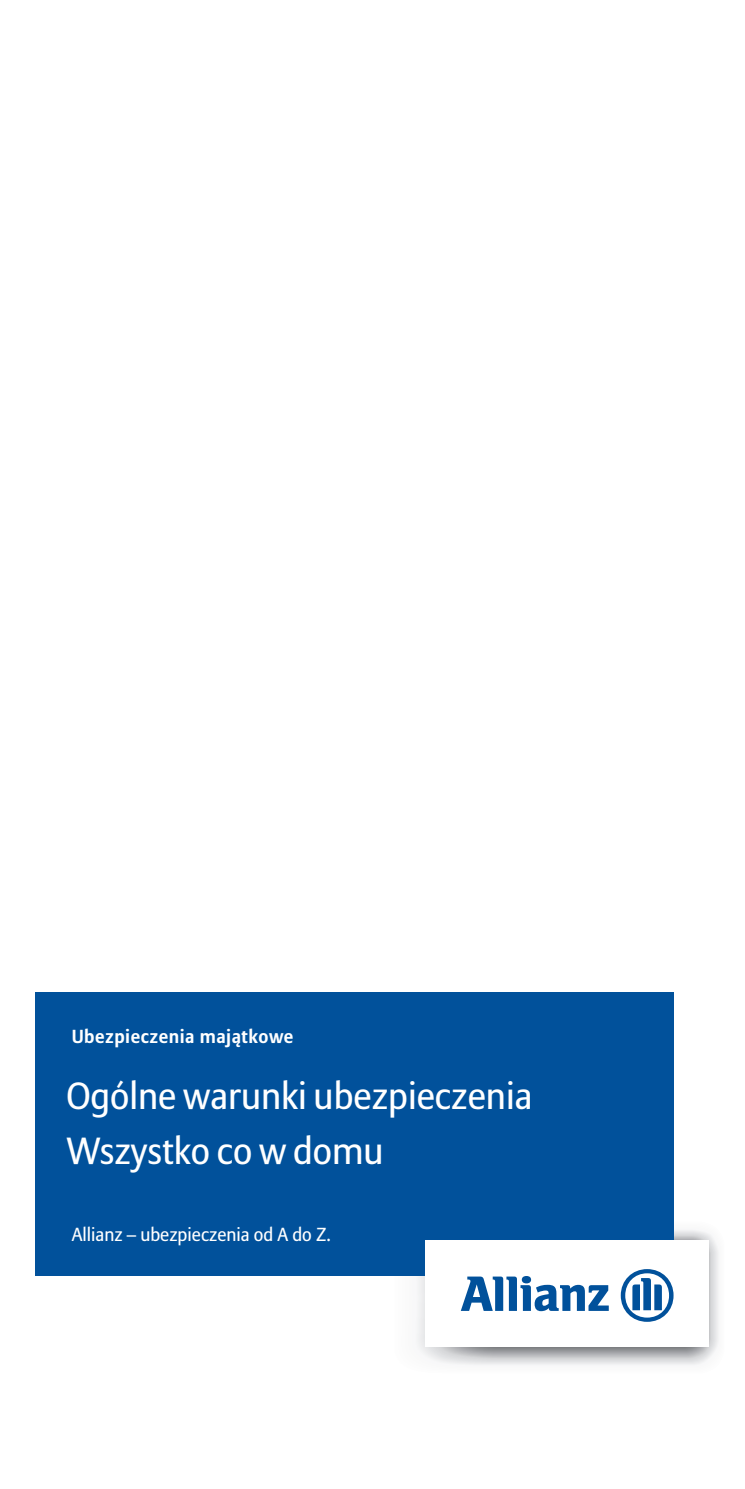
<style>
.page{position:relative;width:745px;height:1489px;background:#fff}
.page>*{position:absolute;margin:0;border:0;box-sizing:border-box;transform-origin:0 0}
.t1{font:37.5px/55px "Allianz Sans CE";color:#fff}
.t2{font:18.75px "Allianz Sans CE";color:#fff}
.t3{font:700 18.75px "Allianz Sans CE";letter-spacing:.03em;color:#fff}
</style>
<div class="page">
<div style="left:35px;top:992px;width:638px;height:283px;background:#01519b"></div>
<svg style="left:407px;top:1226px;width:312px;height:139px"></svg>
<p class="t3" style="left:72px;top:1030px;width:223px">Ubezpieczenia majątkowe</p>
<p class="t1" style="left:66px;top:1071px;width:467px">Ogólne warunki ubezpieczenia<br>Wszystko co w domu</p>
<p class="t2" style="left:72px;top:1226px;width:260px">Allianz – ubezpieczenia od A do Z.</p>
</div>
